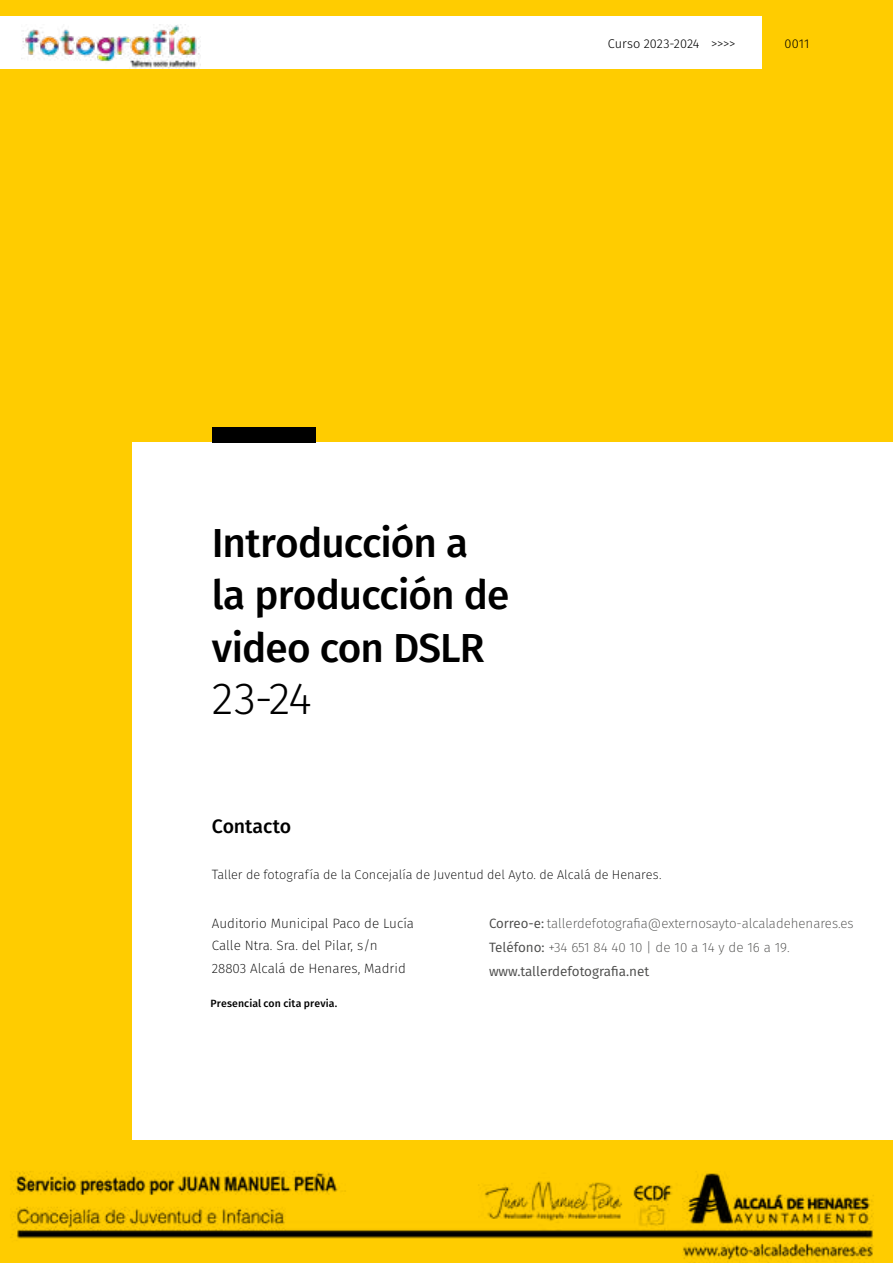
<style>
.page{position:relative;width:893px;height:1263px;background:#fc0}
.page>*{position:absolute;margin:0;border:0;box-sizing:border-box;transform-origin:0 0}
.t1{font:300 45px "Fira Sans";color:#000}
.t2{font:500 40.5px/52.5px "Fira Sans";letter-spacing:-.02em;color:#000}
.t3{font:500 19.5px "Fira Sans";letter-spacing:-.01em;color:#000}
.t4{font:200 13.5px/24px "Fira Sans";color:#4a4a49}
.t5{font:200 13.5px/22.5px "Fira Sans";color:#000}
.t6{font:200 12.75px "Fira Sans";color:#000}
.t7{font:300 12.75px "Fira Sans";letter-spacing:.005em;color:#000}
.t8{font:500 10.5px "Fira Sans";letter-spacing:.01em;color:#000}
.s1{font-size:13.5px}
.s2{font-weight:400}
</style>
<div class="page">
<div style="left:133px;top:443px;width:760px;height:697px;background:#fff"></div>
<img style="left:12px;top:1171px;width:862px;height:92px">
<div style="left:212px;top:428px;width:104px;height:15px;background:#000"></div>
<div style="left:0;top:17px;width:762px;height:52px;background:#fff"></div>
<img style="left:21px;top:24px;width:179px;height:45px">
<p class="t7" style="left:608px;top:34px;width:129px">Curso 2023-2024 &gt;&gt;&gt;&gt;</p>
<p class="t7" style="left:785px;top:34px;width:26px">0011</p>
<h2 class="t2" style="left:212px;top:514px;width:299px">Introducción a la producción de video con DSLR</h2>
<h1 class="t1" style="left:212px;top:666px;width:101px">23-24</h1>
<h3 class="t3" style="left:212px;top:810px;width:81px">Contacto</h3>
<p class="t6" style="left:212px;top:866px;width:451px"><span class="s1">T</span>aller de fotografía de la Concejalía de Juventud del Ayto. de Alcalá de Henares.</p>
<p class="t5" style="left:212px;top:912px;width:204px">Auditorio Municipal Paco de Lucía<br>Calle Ntra. Sra. del Pilar, s/n<br>28803 Alcalá de Henares, Madrid</p>
<p class="t8" style="left:211px;top:994px;width:128px">Presencial con cita previa.</p>
<p class="t4" style="left:489px;top:911px;width:366px"><span class="s2">Correo-e:</span> tallerdefotografia@externosayto-alcaladehenares.es<br><span class="s2">Teléfono:</span> +34 651 84 40 10 | de 10 a 14 y de 16 a 19. <span class="s2">www.tallerdefotografia.net</span></p>
</div>
